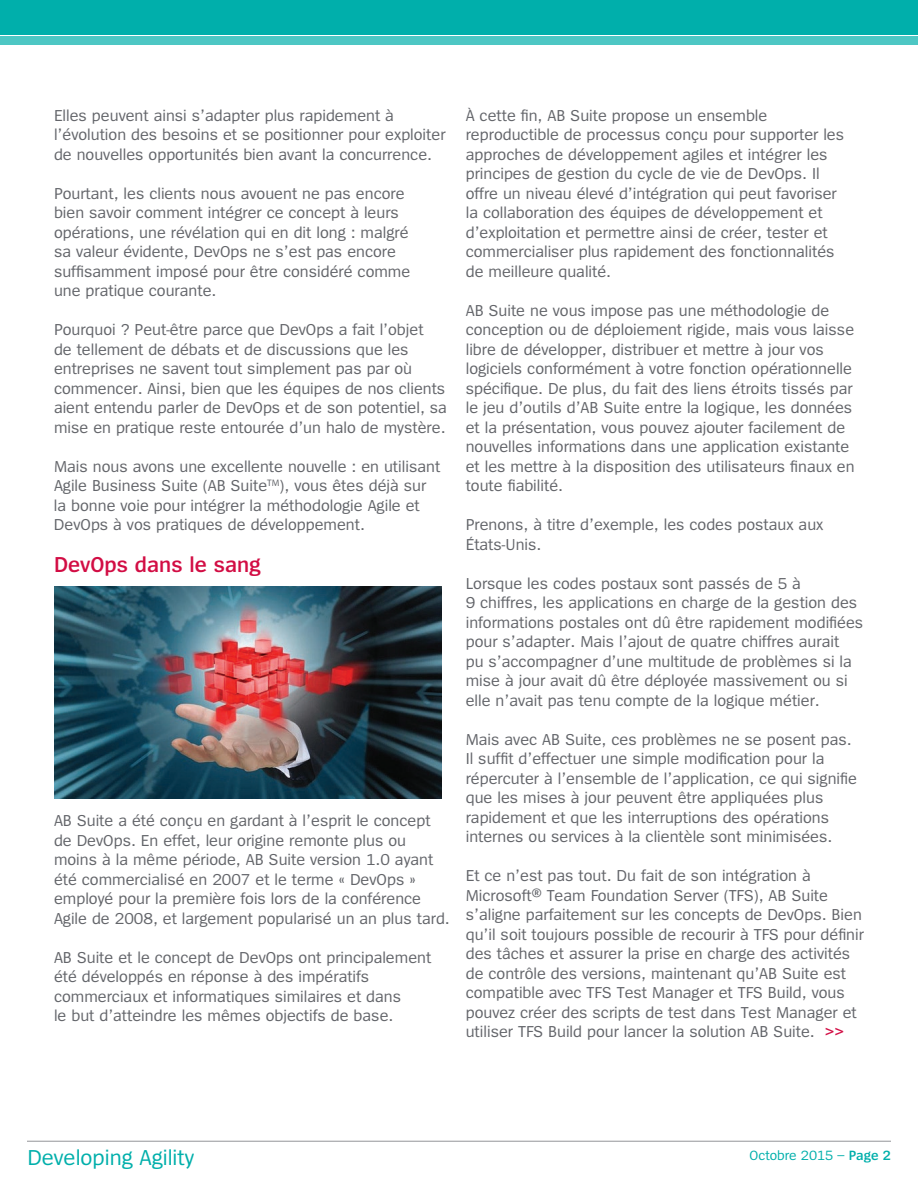
<style>
.page{position:relative;width:918px;height:1188px;background:#fff}
.page>*{position:absolute;margin:0;border:0;box-sizing:border-box;transform-origin:0 0}
.t1{font:22.5px "Spiegel";color:#00afab}
.t2{font:600 22.5px "Spiegel";color:#d20d44}
.t3{font:16.5px/19.5px "Spiegel";color:#63656a}
.t4{font:13.95px "Spiegel";color:#00afab}
.s1{font-weight:600;color:#d20d44}
.s2{font-weight:600}
</style>
<div class="page">
<div style="left:0;top:0;width:918px;height:35px;background:#00afab"></div>
<div style="left:0;top:36px;width:918px;height:9px;background:#4dc7c4"></div>
<hr style="left:27px;top:1141px;width:864px;height:1px;background:#939598">
<img style="left:54px;top:587px;width:388px;height:211px">
<p class="t3" style="left:54px;top:106px;width:393px">Elles peuvent ainsi s’adapter plus rapidement à l’évolution des besoins et se positionner pour exploiter de nouvelles opportunités bien avant la concurrence.</p>
<p class="t3" style="left:54px;top:184px;width:358px">Pourtant, les clients nous avouent ne pas encore bien savoir comment intégrer ce concept à leurs opérations, une révélation qui en dit long : malgré sa valeur évidente, DevOps ne s’est pas encore suffisamment imposé pour être considéré comme une pratique courante.</p>
<p class="t3" style="left:54px;top:321px;width:395px">Pourquoi ? Peut-être parce que DevOps a fait l’objet<br>de tellement de débats et de discussions que les entreprises ne savent tout simplement pas par où commencer. Ainsi, bien que les équipes de nos clients aient entendu parler de DevOps et de son potentiel, sa mise en pratique reste entourée d’un halo de mystère.</p>
<p class="t3" style="left:54px;top:457px;width:388px">Mais nous avons une excellente nouvelle : en utilisant Agile Business Suite (AB Suite<sup>TM</sup>), vous êtes déjà sur la bonne voie pour intégrer la méthodologie Agile et DevOps à vos pratiques de développement.</p>
<h1 class="t2" style="left:54px;top:553px;width:209px">DevOps dans le sang</h1>
<p class="t3" style="left:54px;top:812px;width:397px">AB Suite a été conçu en gardant à l’esprit le concept de DevOps. En effet, leur origine remonte plus ou moins à la même période, AB Suite version 1.0 ayant été commercialisé en 2007 et le terme « DevOps » employé pour la première fois lors de la conférence Agile de 2008, et largement popularisé un an plus tard.</p>
<p class="t3" style="left:54px;top:948px;width:379px">AB Suite et le concept de DevOps ont principalement été développés en réponse à des impératifs commerciaux et informatiques similaires et dans<br>le but d’atteindre les mêmes objectifs de base.</p>
<p class="t3" style="left:466px;top:106px;width:380px">À cette fin, AB Suite propose un ensemble reproductible de processus conçu pour supporter les approches de développement agiles et intégrer les principes de gestion du cycle de vie de DevOps. Il offre un niveau élevé d’intégration qui peut favoriser la collaboration des équipes de développement et d’exploitation et permettre ainsi de créer, tester et commercialiser plus rapidement des fonctionnalités de meilleure qualité.</p>
<p class="t3" style="left:466px;top:301px;width:390px">AB Suite ne vous impose pas une méthodologie de conception ou de déploiement rigide, mais vous laisse libre de développer, distribuer et mettre à jour vos logiciels conformément à votre fonction opérationnelle spécifique. De plus, du fait des liens étroits tissés par le jeu d’outils d’AB Suite entre la logique, les données et la présentation, vous pouvez ajouter facilement de nouvelles informations dans une application existante et les mettre à la disposition des utilisateurs finaux en toute fiabilité.</p>
<p class="t3" style="left:466px;top:516px;width:359px">Prenons, à titre d’exemple, les codes postaux aux<br>États-Unis.</p>
<p class="t3" style="left:466px;top:574px;width:399px">Lorsque les codes postaux sont passés de 5 à<br>9 chiffres, les applications en charge de la gestion des informations postales ont dû être rapidement modifiées pour s’adapter. Mais l’ajout de quatre chiffres aurait<br>pu s’accompagner d’une multitude de problèmes si la mise à jour avait dû être déployée massivement ou si elle n’avait pas tenu compte de la logique métier.</p>
<p class="t3" style="left:466px;top:730px;width:393px">Mais avec AB Suite, ces problèmes ne se posent pas.<br>Il suffit d’effectuer une simple modification pour la répercuter à l’ensemble de l’application, ce qui signifie que les mises à jour peuvent être appliquées plus rapidement et que les interruptions des opérations internes ou services à la clientèle sont minimisées.</p>
<p class="t3" style="left:466px;top:867px;width:400px">Et ce n’est pas tout. Du fait de son intégration à Microsoft® Team Foundation Server (TFS), AB Suite s’aligne parfaitement sur les concepts de DevOps. Bien qu’il soit toujours possible de recourir à TFS pour définir des tâches et assurer la prise en charge des activités de contrôle des versions, maintenant qu’AB Suite est compatible avec TFS Test Manager et TFS Build, vous pouvez créer des scripts de test dans Test Manager et utiliser TFS Build pour lancer la solution AB Suite. <span class="s1">&gt;&gt;</span></p>
<h1 class="t1" style="left:28px;top:1146px;width:168px">Developing Agility</h1>
<p class="t4" style="left:750px;top:1148px;width:143px">Octobre 2015 – <span class="s2">Page 2</span></p>
</div>
